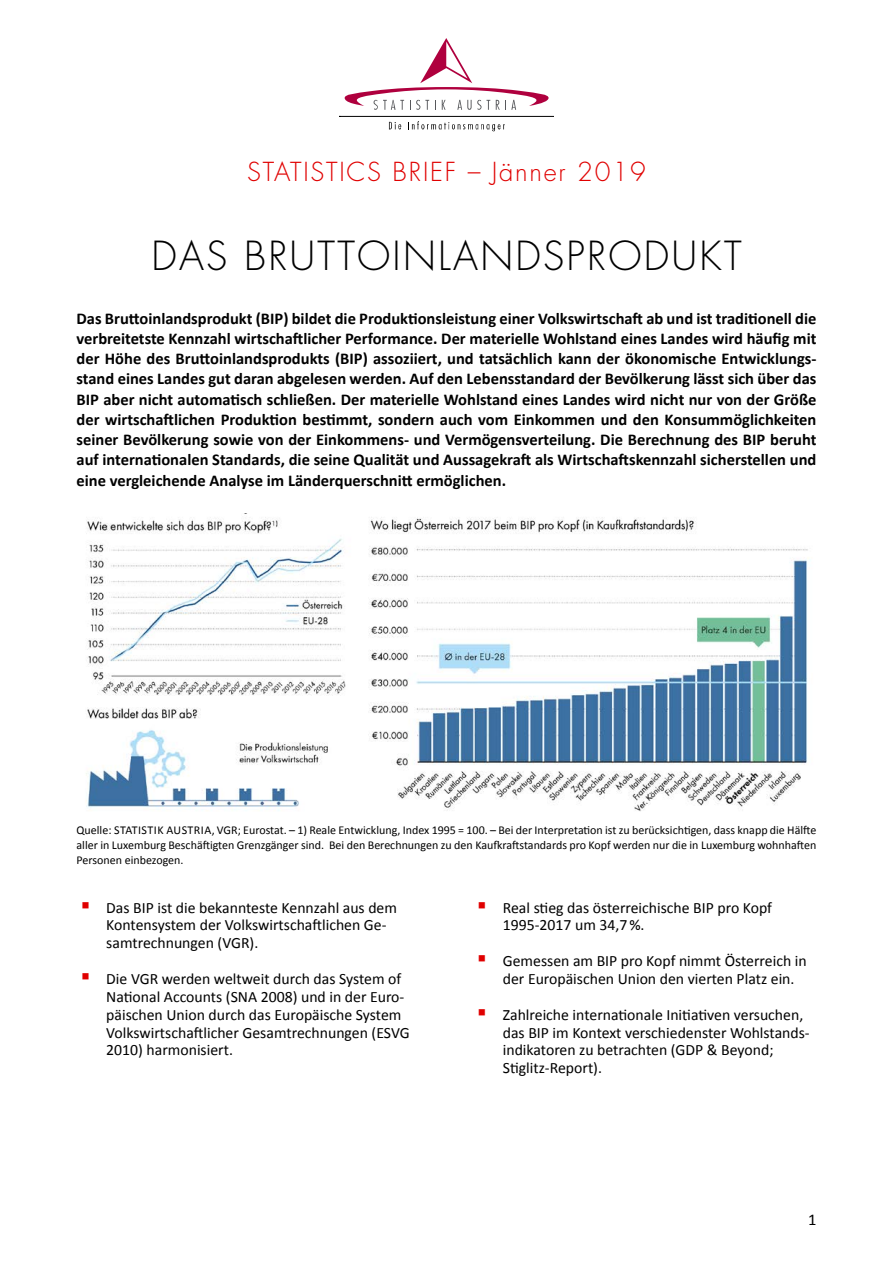
<style>
.page{position:relative;width:893px;height:1263px;background:#fff}
.page>*{position:absolute;margin:0;border:0;box-sizing:border-box;transform-origin:0 0}
.Überschrift_2{font:300 39px "Futura";letter-spacing:.055em;color:#000}
.Überschrift_1{font:300 25.5px "Futura";letter-spacing:.07em;color:#e00000}
.Einleitung{font:700 16.5px/20.2px "Calibri";color:#000;text-align:justify}
.t1{font:16.5px "Calibri";color:#000}
.t2{font:15.75px/17.9px "Calibri";color:#000}
.Quelle_1_Seite{font:12px/15px "Calibri";color:#000;text-align:justify}
</style>
<div class="page">
<svg style="left:389px;top:122px;width:12px;height:7px"></svg>
<svg style="left:408px;top:121px;width:97px;height:10px"></svg>
<svg style="left:345px;top:38px;width:204px;height:72px"></svg>
<hr style="left:339px;top:116px;width:215px;height:1px;background:#000">
<img style="left:86px;top:513px;width:722px;height:299px">
<h1 class="Überschrift_1" style="left:247px;top:156px;width:400px">STATISTICS BRIEF – Jänner 2019</h1>
<h2 class="Überschrift_2" style="left:151px;top:232px;width:592px">DAS BRUTTOINLANDSPRODUKT</h2>
<p class="Einleitung" style="left:77px;top:308px;width:741px">Das Bruttoinlandsprodukt (BIP) bildet die Produktionsleistung einer Volkswirtschaft ab und ist traditionell die verbreitetste Kennzahl wirtschaftlicher Performance. Der materielle Wohlstand eines Landes wird häufig mit der Höhe des Bruttoinlandsprodukts (BIP) assoziiert, und tatsächlich kann der ökonomische Entwicklungs&shy;stand eines Landes gut daran abgelesen werden. Auf den Lebensstandard der Bevölkerung lässt sich über das BIP aber nicht automatisch schließen. Der materielle Wohlstand eines Landes wird nicht nur von der Größe der wirtschaftlichen Produktion bestimmt, sondern auch vom Einkommen und den Konsummöglichkeiten seiner Bevölkerung sowie von der Einkommens- und Vermögensverteilung. Die Berechnung des BIP beruht auf internationalen Standards, die seine Qualität und Aussagekraft als Wirtschaftskennzahl sicherstellen und eine vergleichende Analyse im Länderquerschnitt ermöglichen.</p>
<p class="Quelle_1_Seite" style="left:77px;top:822px;width:741px">Quelle: STATISTIK AUSTRIA, VGR; Eurostat. – 1) Reale Entwicklung, Index 1995 = 100. – Bei der Interpretation ist zu berücksichtigen, dass knapp die Hälfte aller in Luxemburg Beschäftigten Grenzgänger sind. Bei den Berechnungen zu den Kaufkraftstandards pro Kopf werden nur die in Luxemburg wohnhaften Personen einbezogen.</p>
<p class="t2" style="left:106px;top:898px;width:292px">Das BIP ist die bekannteste Kennzahl aus dem<br>Kontensystem der Volkswirtschaftlichen Ge&shy;samtrechnungen (VGR).</p>
<p class="t2" style="left:106px;top:970px;width:305px">Die VGR werden weltweit durch das System of National Accounts (SNA 2008) und in der Euro&shy;päischen Union durch das Europäische System Volkswirtschaftlicher Gesamtrechnungen (ESVG 2010) harmonisiert.</p>
<p class="t2" style="left:503px;top:898px;width:271px">Real stieg das österreichische BIP pro Kopf<br>1995‑2017 um 34,7 %.</p>
<p class="t2" style="left:503px;top:952px;width:305px">Gemessen am BIP pro Kopf nimmt Österreich in der Europäischen Union den vierten Platz ein.</p>
<p class="t2" style="left:503px;top:1006px;width:307px">Zahlreiche internationale Initiativen versuchen, das BIP im Kontext verschiedenster Wohlstands&shy;indikatoren zu betrachten (GDP &amp; Beyond; Stiglitz-Report).</p>
<p class="t1" style="left:808px;top:1209px;width:10px">1</p>
</div>
